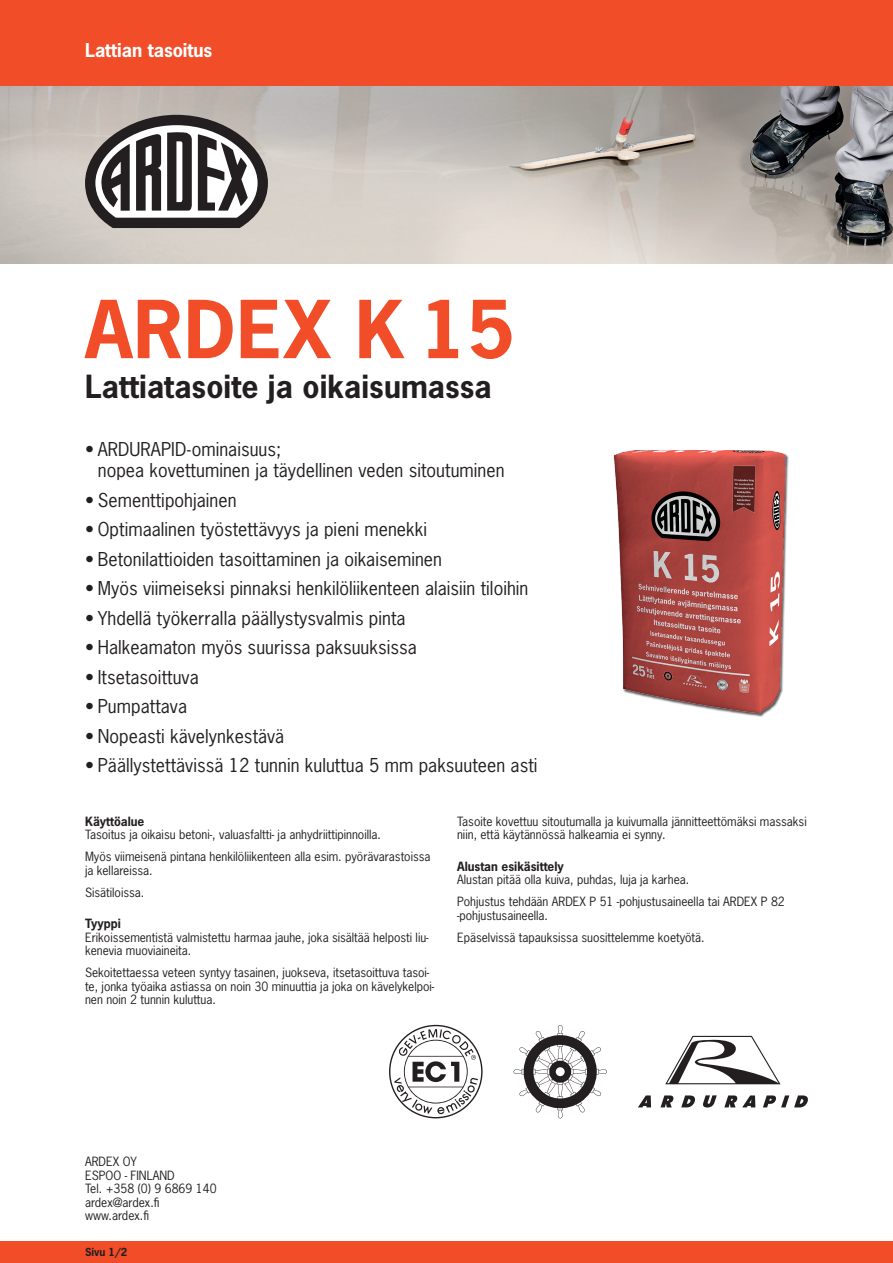
<style>
.page{position:relative;width:893px;height:1263px;background:#fff}
.page>*{position:absolute;margin:0;border:0;box-sizing:border-box;transform-origin:0 0}
.t1{font:700 75px "News Gothic Std";letter-spacing:.015em;color:#f04d28}
.t2{font:700 30px "News Gothic Std";letter-spacing:.005em;color:#231f20}
.t3{font:18px/21px "News Gothic Std";letter-spacing:.005em;color:#231f20}
.t4{font:700 18px "News Gothic Std";color:#fff}
.t5{font:12px/13.5px "News Gothic Std";color:#231f20}
.t6{font:700 12px "News Gothic Std";color:#231f20}
.t7{font:700 10.5px "News Gothic Std";color:#231f20}
</style>
<div class="page">
<img style="left:0;top:85px;width:893px;height:179px">
<div style="left:0;top:0;width:893px;height:85px;background:#f04d28"></div>
<div style="left:0;top:1242px;width:893px;height:21px;background:#f04d28"></div>
<svg style="left:724px;top:1095px;width:31px;height:12px"></svg>
<svg style="left:763px;top:1095px;width:45px;height:12px"></svg>
<svg style="left:660px;top:1095px;width:14px;height:12px"></svg>
<svg style="left:703px;top:1095px;width:14px;height:12px"></svg>
<svg style="left:638px;top:1095px;width:13px;height:12px"></svg>
<svg style="left:681px;top:1095px;width:14px;height:12px"></svg>
<svg style="left:665px;top:1036px;width:115px;height:48px"></svg>
<svg style="left:513px;top:1025px;width:94px;height:93px"></svg>
<svg style="left:389px;top:1025px;width:94px;height:93px"></svg>
<img style="left:613px;top:450px;width:176px;height:267px">
<svg style="left:85px;top:115px;width:183px;height:113px"></svg>
<h3 class="t4" style="left:85px;top:38px;width:129px">Lattian tasoitus</h3>
<h1 class="t1" style="left:85px;top:280px;width:431px">ARDEX K 15</h1>
<h2 class="t2" style="left:85px;top:366px;width:408px">Lattiatasoite ja oikaisumassa</h2>
<h3 class="t3" style="left:98px;top:439px;width:408px;text-indent:-13px">• ARDURAPID-ominaisuus;<br>nopea kovettuminen ja täydellinen veden sitoutuminen</h3>
<h3 class="t3" style="left:85px;top:489px;width:153px">• Sementtipohjainen</h3>
<h3 class="t3" style="left:85px;top:519px;width:343px">• Optimaalinen työstettävyys ja pieni menekki</h3>
<h3 class="t3" style="left:85px;top:548px;width:358px">• Betonilattioiden tasoittaminen ja oikaiseminen</h3>
<h3 class="t3" style="left:85px;top:578px;width:445px">• Myös viimeiseksi pinnaksi henkilöliikenteen alaisiin tiloihin</h3>
<h3 class="t3" style="left:85px;top:607px;width:322px">• Yhdellä työkerralla päällystysvalmis pinta</h3>
<h3 class="t3" style="left:85px;top:637px;width:333px">• Halkeamaton myös suurissa paksuuksissa</h3>
<h3 class="t3" style="left:85px;top:666px;width:115px">• Itsetasoittuva</h3>
<h3 class="t3" style="left:85px;top:696px;width:103px">• Pumpattava</h3>
<h3 class="t3" style="left:85px;top:725px;width:201px">• Nopeasti kävelynkestävä</h3>
<h3 class="t3" style="left:85px;top:755px;width:454px">• Päällystettävissä 12 tunnin kuluttua 5 mm paksuuteen asti</h3>
<p class="t6" style="left:85px;top:813px;width:61px">Käyttöalue</p>
<p class="t5" style="left:85px;top:824px;width:347px;line-height:22px">Tasoitus ja oikaisu betoni-, valuasfaltti- ja anhydriittipinnoilla.<br>Myös viimeisenä pintana henkilöliikenteen alla esim. pyörävarastoissa</p>
<p class="t5" style="left:85px;top:859px;width:69px;line-height:22px">ja kellareissa.<br>Sisätiloissa.</p>
<p class="t6" style="left:85px;top:915px;width:37px">Tyyppi</p>
<p class="t5" style="left:85px;top:930px;width:345px">Erikoissementistä valmistettu harmaa jauhe, joka sisältää helposti liu&shy;kenevia muoviaineita.</p>
<p class="t5" style="left:85px;top:966px;width:351px">Sekoitettaessa veteen syntyy tasainen, juokseva, itsetasoittuva tasoi&shy;te, jonka työaika astiassa on noin 30 minuuttia ja joka on kävelykelpoi&shy;nen noin 2 tunnin kuluttua.</p>
<p class="t5" style="left:457px;top:814px;width:351px">Tasoite kovettuu sitoutumalla ja kuivumalla jännitteettömäksi massaksi niin, että käytännössä halkeamia ei synny.</p>
<p class="t6" style="left:457px;top:858px;width:108px">Alustan esikäsittely</p>
<p class="t5" style="left:457px;top:868px;width:329px;line-height:22px">Alustan pitää olla kuiva, puhdas, luja ja karhea.<br>Pohjustus tehdään ARDEX P 51 -pohjustusaineella tai ARDEX P 82</p>
<p class="t5" style="left:457px;top:904px;width:249px;line-height:22px">-pohjustusaineella.<br>Epäselvissä tapauksissa suosittelemme koetyötä.</p>
<p class="t5" style="left:85px;top:1155px;width:133px">ARDEX OY<br>ESPOO - FINLAND<br>Tel. +358 (0) 9 6869 140 ardex@ardex.fi www.ardex.fi</p>
<p class="t7" style="left:85px;top:1245px;width:44px">Sivu 1/2</p>
</div>
